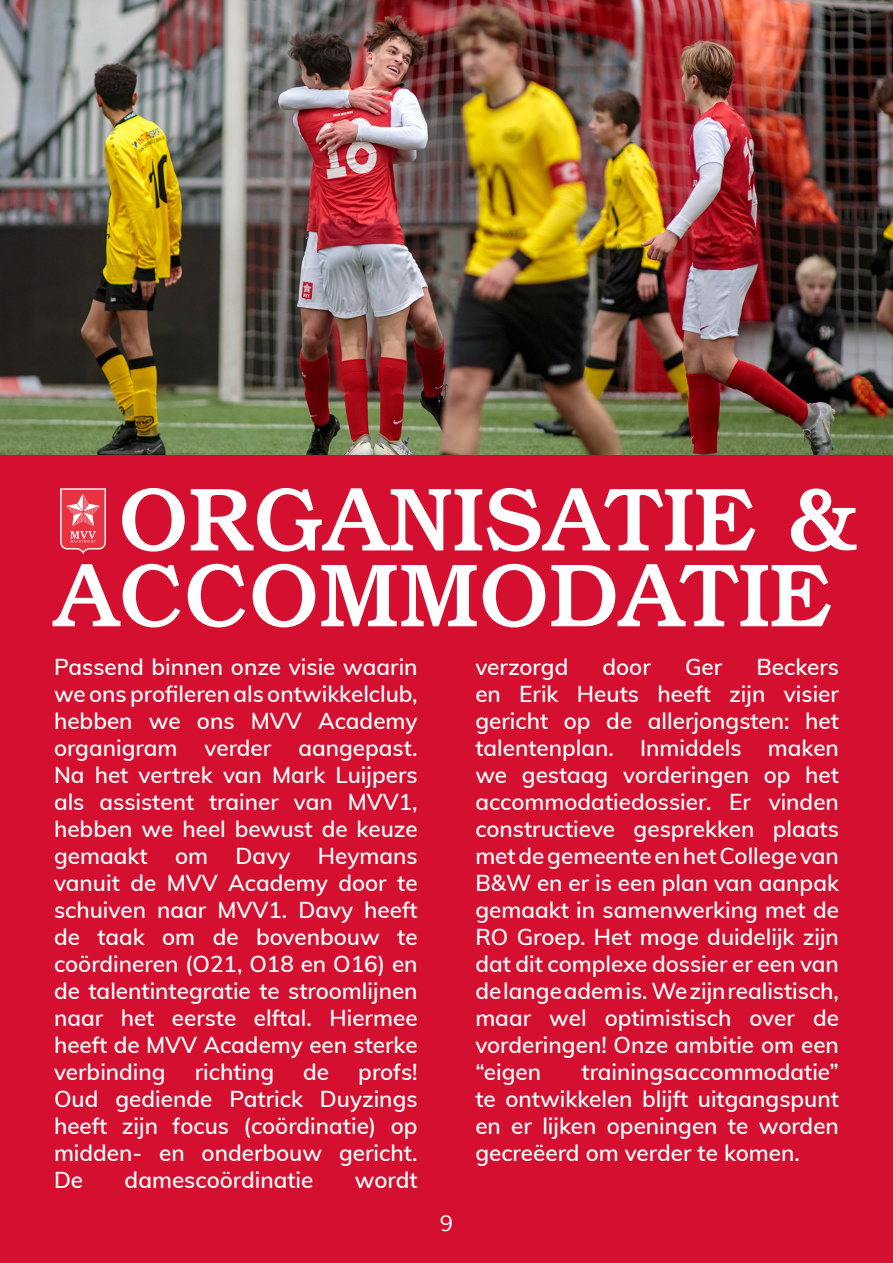
<style>
.page{position:relative;width:893px;height:1263px;background:#d50f2f}
.page>*{position:absolute;margin:0;border:0;box-sizing:border-box;transform-origin:0 0}
.t1{font:500 90px "Bookman Std";color:#fff}
.t2{font:600 22.5px/27px "Muli";color:#fff;text-align:justify}
.t3{font:22.5px "Muli";color:#fff}
</style>
<div class="page">
<svg style="left:60px;top:488px;width:46px;height:66px;background:#ea5d6a"></svg>
<img style="left:0;top:0;width:893px;height:454px">
<h1 class="t1" style="left:118px;top:467px;width:744px">ORGANISATIE &amp;</h1>
<h1 class="t1" style="left:54px;top:543px;width:782px">ACCOMMODATIE</h1>
<p class="t2" style="left:54px;top:653px;width:365px">Passend binnen onze visie waarin we ons profileren als ontwikkelclub, hebben we ons MVV Academy organigram verder aangepast.<br>Na het vertrek van Mark Luijpers als assistent trainer van MVV1, hebben we heel bewust de keuze gemaakt om Davy Heymans vanuit de MVV Academy door te schuiven naar MVV1. Davy heeft de taak om de bovenbouw te coördineren (O21, O18 en O16) en de talentintegratie te stroomlijnen naar het eerste elftal. Hiermee heeft de MVV Academy een sterke verbinding</p>
<p class="t2" style="left:54px;top:1058px;width:365px;text-indent:304px">profs!<br>Oud gediende Patrick Duyzings heeft zijn focus (coördinatie) op midden- en onderbouw gericht.<br>De</p>
<p class="t2" style="left:195px;top:1058px;width:81px">richting</p>
<p class="t2" style="left:303px;top:1058px;width:27px">de</p>
<p class="t2" style="left:125px;top:1166px;width:190px">damescoördinatie</p>
<p class="t2" style="left:355px;top:1166px;width:64px">wordt</p>
<p class="t3" style="left:440px;top:1209px;width:15px">9</p>
<p class="t2" style="left:475px;top:653px;width:95px">verzorgd</p>
<p class="t2" style="left:602px;top:653px;width:50px">door</p>
<p class="t2" style="left:685px;top:653px;width:39px">Ger</p>
<p class="t2" style="left:475px;top:653px;width:365px;text-indent:281px">Beckers en Erik Heuts heeft zijn visier gericht op de allerjongsten: het talentenplan. Inmiddels maken we gestaag vorderingen op het accommodatiedossier. Er vinden constructieve gesprekken plaats met de gemeente en het College van B&amp;W en er is een plan van aanpak gemaakt in samenwerking met de RO Groep. Het moge duidelijk zijn dat dit complexe dossier er een van de lange adem is. We zijn realistisch, maar wel optimistisch over de vorderingen! Onze ambitie om een “eigen</p>
<p class="t2" style="left:475px;top:1058px;width:365px;text-indent:106px">trainingsaccommodatie” te ontwikkelen blijft uitgangspunt en er lijken openingen te worden gecreëerd om verder te komen.</p>
</div>
